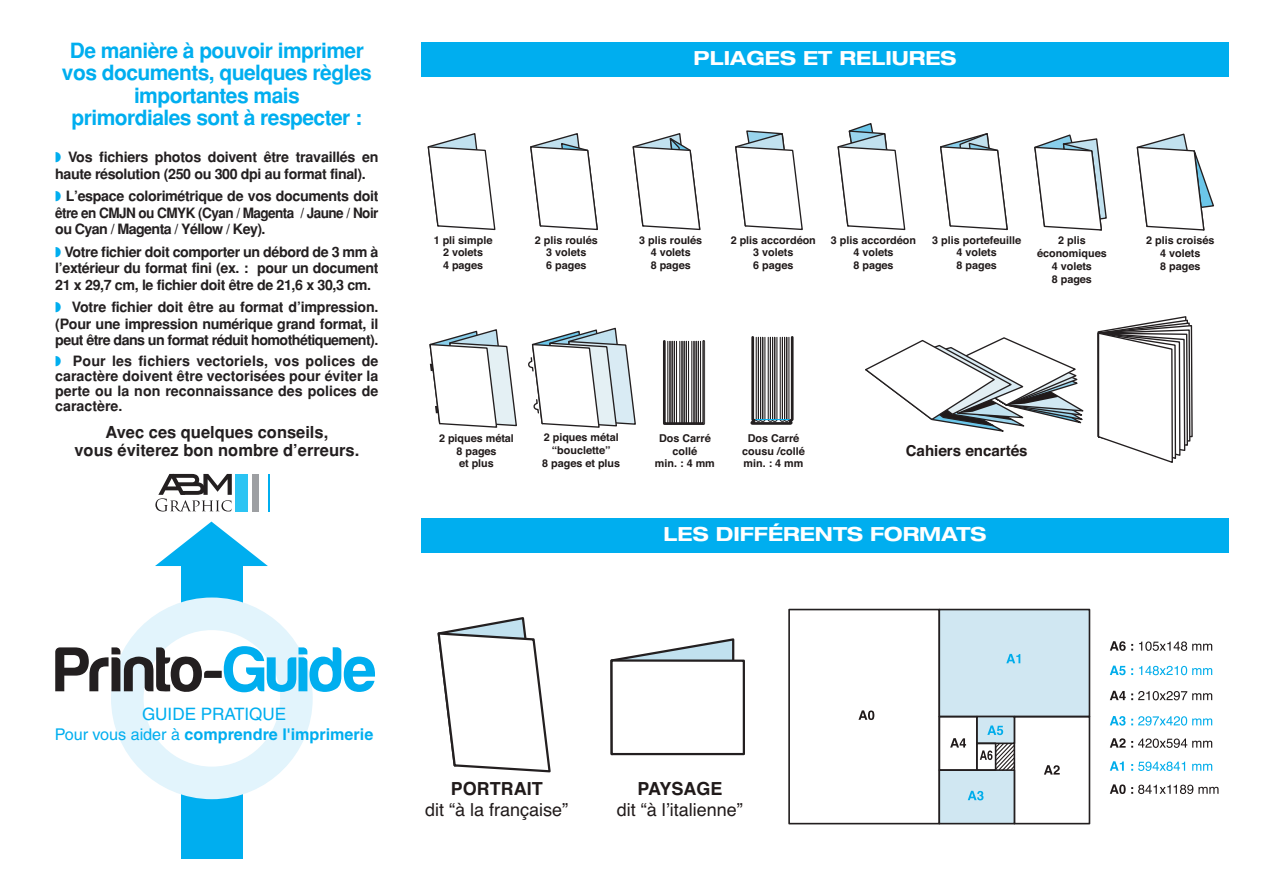
<style>
.page{position:relative;width:1263px;height:893px;background:#fff}
.page>*{position:absolute;margin:0;border:0;box-sizing:border-box;transform-origin:0 0}
.t1{font:700 21px/22.5px "Helvetica";letter-spacing:-.025em;color:#00aeef;text-align:center}
.t2{font:700 expanded 19.5px "Helvetica Neue";color:#fff}
.t3{font:18px "Helvetica";color:#201a1a}
.t4{font:700 18px "Helvetica";color:#201a1a}
.t5{font:17.1px "Helvetica";color:#00aeef}
.t6{font:700 16.5px/18px "Helvetica";color:#231f20;text-align:center}
.t7{font:700 16.2px "Helvetica";color:#00aeef}
.t8{font:700 15.15px "Helvetica";color:#201a1a}
.t9{font:700 14.25px/16.5px "Helvetica";letter-spacing:-.025em;color:#231f20;text-align:justify}
.t10{font:700 10.8px/12.9px "Helvetica";color:#201a1a;text-align:center}
.s1{font-weight:400}
</style>
<div class="page">
<div style="left:421px;top:43px;width:808px;height:34px;background:#00aeef"></div>
<div style="left:421px;top:519px;width:808px;height:34px;background:#00aeef"></div>
<svg style="left:428px;top:133px;width:68px;height:98px"></svg>
<svg style="left:530px;top:133px;width:68px;height:98px"></svg>
<svg style="left:632px;top:133px;width:69px;height:98px"></svg>
<svg style="left:735px;top:130px;width:68px;height:101px"></svg>
<svg style="left:837px;top:123px;width:69px;height:108px"></svg>
<svg style="left:940px;top:133px;width:68px;height:98px"></svg>
<svg style="left:1136px;top:133px;width:78px;height:98px"></svg>
<svg style="left:1034px;top:134px;width:73px;height:97px"></svg>
<svg style="left:429px;top:329px;width:88px;height:99px"></svg>
<svg style="left:528px;top:327px;width:108px;height:101px"></svg>
<svg style="left:668px;top:344px;width:30px;height:77px"></svg>
<div style="left:663px;top:340px;width:42px;height:85px;border:3px solid #231f20"></div>
<hr style="left:703px;top:341px;width:1px;height:83px;background:#231f20">
<svg style="left:750px;top:336px;width:44px;height:89px;background:#858486"></svg>
<hr style="left:667px;top:341px;width:1px;height:83px;background:#231f20">
<hr style="left:669px;top:341px;width:1px;height:83px;background:#231f20">
<hr style="left:672px;top:341px;width:1px;height:83px;background:#231f20">
<hr style="left:676px;top:341px;width:1px;height:83px;background:#231f20">
<hr style="left:674px;top:341px;width:1px;height:83px;background:#231f20">
<hr style="left:679px;top:341px;width:1px;height:83px;background:#231f20">
<hr style="left:681px;top:341px;width:1px;height:83px;background:#231f20">
<hr style="left:684px;top:341px;width:1px;height:83px;background:#231f20">
<hr style="left:688px;top:341px;width:1px;height:83px;background:#231f20">
<hr style="left:686px;top:341px;width:1px;height:83px;background:#231f20">
<hr style="left:691px;top:341px;width:1px;height:83px;background:#231f20">
<hr style="left:693px;top:341px;width:1px;height:83px;background:#231f20">
<hr style="left:696px;top:341px;width:1px;height:83px;background:#231f20">
<hr style="left:700px;top:341px;width:1px;height:83px;background:#231f20">
<hr style="left:698px;top:341px;width:1px;height:83px;background:#231f20">
<svg style="left:865px;top:337px;width:219px;height:95px"></svg>
<svg style="left:1097px;top:316px;width:96px;height:147px"></svg>
<svg style="left:437px;top:617px;width:114px;height:156px"></svg>
<svg style="left:611px;top:638px;width:125px;height:118px"></svg>
<div style="left:611px;top:660px;width:133px;height:94px;background:#fff"></div>
<div style="left:610px;top:659px;width:135px;height:96px;border:2px solid #231f20"></div>
<svg style="left:950px;top:738px;width:16px;height:9px"></svg>
<div style="left:788px;top:609px;width:152px;height:215px;border:2px solid #231f20"></div>
<div style="left:939px;top:609px;width:150px;height:108px;background:#d0e7f2"></div>
<div style="left:938px;top:609px;width:152px;height:108px;border:2px solid #231f20"></div>
<div style="left:1013px;top:716px;width:77px;height:108px;border:2px solid #231f20"></div>
<div style="left:939px;top:770px;width:75px;height:54px;background:#d0e7f2"></div>
<div style="left:938px;top:769px;width:77px;height:55px;border:2px solid #231f20"></div>
<div style="left:977px;top:717px;width:37px;height:26px;background:#d0e7f2"></div>
<div style="left:976px;top:716px;width:39px;height:28px;border:2px solid #231f20"></div>
<div style="left:976px;top:742px;width:20px;height:29px;border:2px solid #231f20"></div>
<svg style="left:858px;top:710px;width:16px;height:10px"></svg>
<svg style="left:1006px;top:654px;width:14px;height:9px"></svg>
<svg style="left:1110px;top:641px;width:23px;height:10px"></svg>
<svg style="left:1139px;top:641px;width:73px;height:10px"></svg>
<svg style="left:1110px;top:666px;width:15px;height:9px"></svg>
<svg style="left:1139px;top:666px;width:73px;height:9px"></svg>
<svg style="left:1110px;top:691px;width:102px;height:9px"></svg>
<svg style="left:1110px;top:716px;width:15px;height:10px"></svg>
<svg style="left:1131px;top:716px;width:81px;height:10px"></svg>
<svg style="left:1110px;top:738px;width:15px;height:10px"></svg>
<svg style="left:1131px;top:738px;width:81px;height:10px"></svg>
<svg style="left:1110px;top:761px;width:14px;height:10px"></svg>
<svg style="left:1131px;top:761px;width:54px;height:10px"></svg>
<svg style="left:1192px;top:764px;width:20px;height:7px"></svg>
<svg style="left:1110px;top:784px;width:108px;height:10px"></svg>
<svg style="left:1044px;top:765px;width:16px;height:9px"></svg>
<svg style="left:987px;top:725px;width:16px;height:10px"></svg>
<svg style="left:968px;top:791px;width:15px;height:9px"></svg>
<div style="left:938px;top:716px;width:40px;height:55px;border:2px solid #231f20"></div>
<svg style="left:980px;top:742px;width:36px;height:30px"></svg>
<div style="left:181px;top:554px;width:62px;height:69px;background:#00aeef"></div>
<div style="left:181px;top:788px;width:62px;height:71px;background:#00aeef"></div>
<svg style="left:55px;top:597px;width:320px;height:202px"></svg>
<svg style="left:155px;top:522px;width:113px;height:44px"></svg>
<svg style="left:155px;top:474px;width:77px;height:37px"></svg>
<div style="left:236px;top:474px;width:12px;height:37px;background:#2bc4f3"></div>
<div style="left:252px;top:474px;width:6px;height:37px;background:#9d9fa2"></div>
<hr style="left:268px;top:474px;width:2px;height:37px;background:#00aeef">
<h1 class="t1" style="left:62px;top:39px;width:311px">De manière à pouvoir imprimer vos documents, quelques règles importantes mais<br>primordiales sont à respecter :</h1>
<p class="t9" style="left:55px;top:149px;width:325px;text-indent:13px">Vos fichiers photos doivent être travaillés en haute résolution (250 ou 300 dpi au format final).</p>
<p class="t9" style="left:55px;top:188px;width:325px;text-indent:10px">L’espace colorimétrique de vos documents doit être en CMJN ou CMYK (Cyan / Magenta / Jaune / Noir ou Cyan / Magenta / Yéllow / Key).</p>
<p class="t9" style="left:55px;top:243px;width:325px;text-indent:9px">Votre fichier doit comporter un débord de 3 mm à l’extérieur du format fini (ex. : pour un document 21 x 29,7 cm, le fichier doit être de 21,6 x 30,3 cm.</p>
<p class="t9" style="left:55px;top:299px;width:325px;text-indent:17px">Votre fichier doit être au format d’impression. (Pour une impression numérique grand format, il peut être dans un format réduit homothétiquement).</p>
<p class="t9" style="left:55px;top:354px;width:325px;line-height:15px;text-indent:18px">Pour les fichiers vectoriels, vos polices de caractère doivent être vectorisées pour éviter la perte ou la non reconnaissance des polices de caractère.</p>
<p class="t6" style="left:74px;top:423px;width:286px">Avec ces quelques conseils,<br>vous éviterez bon nombre d’erreurs.</p>
<h2 class="t2" style="left:693px;top:51px;width:264px">PLIAGES ET RELIURES</h2>
<p class="t10" style="left:434px;top:233px;width:60px">1 pli simple<br>2 volets<br>4 pages</p>
<p class="t10" style="left:535px;top:233px;width:64px">2 plis roulés<br>3 volets<br>6 pages</p>
<p class="t10" style="left:639px;top:233px;width:64px">3 plis roulés<br>4 volets<br>8 pages</p>
<p class="t10" style="left:731px;top:233px;width:87px">2 plis accordéon<br>3 volets<br>6 pages</p>
<p class="t10" style="left:831px;top:233px;width:87px">3 plis accordéon<br>4 volets<br>8 pages</p>
<p class="t10" style="left:932px;top:233px;width:90px">3 plis portefeuille<br>4 volets<br>8 pages</p>
<p class="t10" style="left:1037px;top:234px;width:71px">2 plis économiques<br>4 volets<br>8 pages</p>
<p class="t10" style="left:1146px;top:234px;width:70px">2 plis croisés<br>4 volets<br>8 pages</p>
<p class="t10" style="left:439px;top:431px;width:76px">2 piques métal<br>8 pages<br>et plus</p>
<p class="t10" style="left:542px;top:431px;width:79px">2 piques métal “bouclette”<br>8 pages et plus</p>
<p class="t10" style="left:655px;top:431px;width:61px">Dos Carré collé<br>min. : 4 mm</p>
<p class="t10" style="left:742px;top:431px;width:64px">Dos Carré cousu /collé min. : 4 mm</p>
<p class="t8" style="left:906px;top:438px;width:123px">Cahiers encartés</p>
<h2 class="t2" style="left:663px;top:527px;width:324px">LES DIFFÉRENTS FORMATS</h2>
<p class="t5" style="left:142px;top:708px;width:146px">GUIDE PRATIQUE</p>
<p class="t7" style="left:55px;top:728px;width:320px"><span class="s1">Pour vous aider à</span> comprendre l'imprimerie</p>
<p class="t4" style="left:451px;top:774px;width:93px">PORTRAIT</p>
<p class="t3" style="left:425px;top:796px;width:145px">dit “à la française”</p>
<p class="t4" style="left:637px;top:774px;width:87px">PAYSAGE</p>
<p class="t3" style="left:617px;top:796px;width:128px">dit “à l’italienne”</p>
</div>
